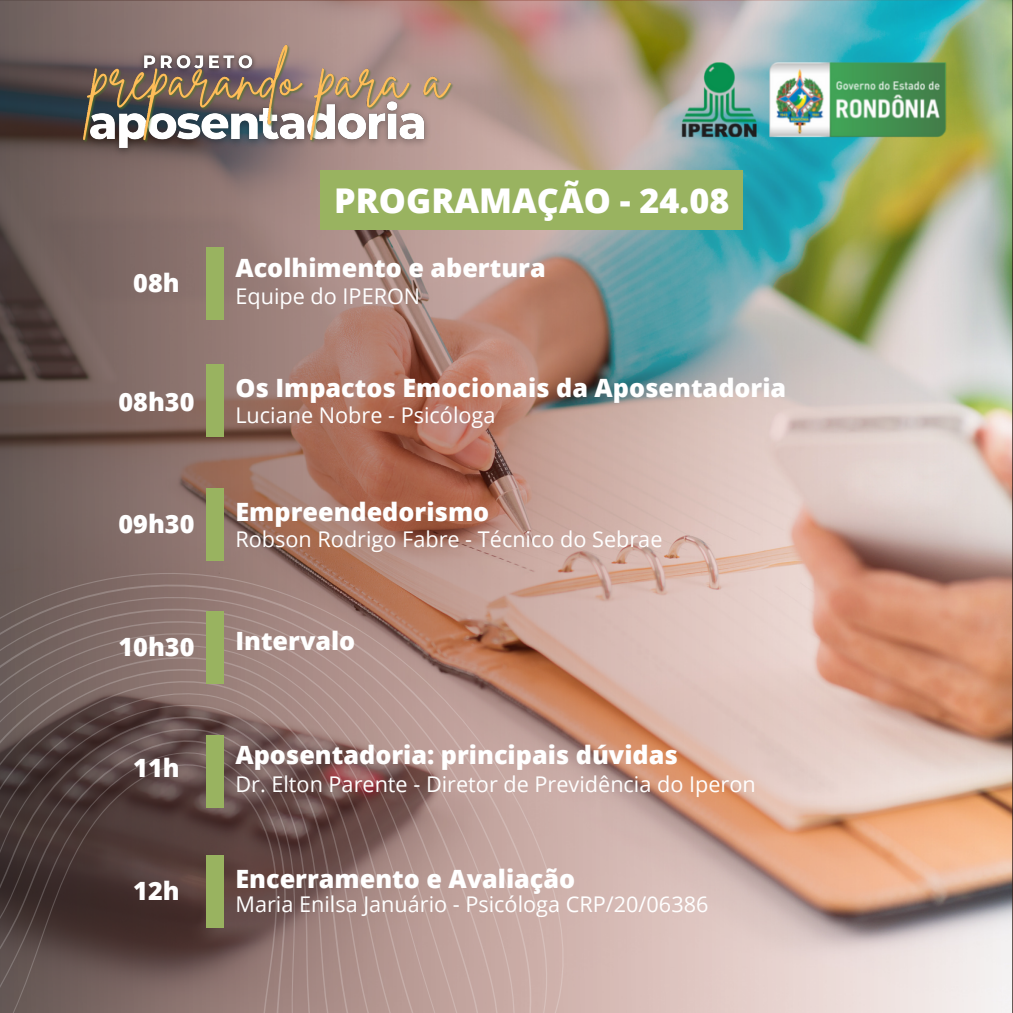
<style>
.page{position:relative;width:1013px;height:1013px;background:#fff}
.page>*{position:absolute;margin:0;border:0;box-sizing:border-box;transform-origin:0 0}
.t1{font:800 34.12px "Open Sans";color:#fff}
.t2{font:800 25.25px "Open Sans";color:#fff}
.t3{font:21.62px "Open Sans";color:#fff}
</style>
<div class="page">
<img style="left:0;top:0;width:1012px;height:1012px">
<svg style="left:0;top:384px;width:656px;height:628px;background:#977870"></svg>
<img style="left:77px;top:85px;width:359px;height:79px">
<img style="left:81px;top:38px;width:374px;height:106px">
<img style="left:136px;top:43px;width:128px;height:38px">
<img style="left:492px;top:0;width:520px;height:210px">
<div style="left:207px;top:247px;width:17px;height:73px;background:#99b360"></div>
<div style="left:207px;top:364px;width:17px;height:72px;background:#99b360"></div>
<div style="left:207px;top:487px;width:17px;height:73px;background:#99b360"></div>
<div style="left:207px;top:734px;width:17px;height:73px;background:#99b360"></div>
<div style="left:207px;top:611px;width:17px;height:73px;background:#99b360"></div>
<div style="left:207px;top:854px;width:17px;height:73px;background:#99b360"></div>
<div style="left:321px;top:170px;width:421px;height:60px;background:#99b360"></div>
<p class="t2" style="left:133px;top:265px;width:48px">08h</p>
<p class="t2" style="left:118px;top:384px;width:77px">08h30</p>
<p class="t2" style="left:118px;top:506px;width:77px">09h30</p>
<p class="t2" style="left:118px;top:629px;width:77px">10h30</p>
<p class="t2" style="left:133px;top:749px;width:48px">11h</p>
<p class="t2" style="left:133px;top:872px;width:48px">12h</p>
<p class="t1" style="left:334px;top:177px;width:396px">PROGRAMAÇÃO - 24.08</p>
<p class="t2" style="left:235px;top:250px;width:312px">Acolhimento e abertura</p>
<p class="t3" style="left:235px;top:281px;width:186px">Equipe do IPERON</p>
<p class="t2" style="left:235px;top:370px;width:552px">Os Impactos Emocionais da Aposentadoria</p>
<p class="t3" style="left:235px;top:400px;width:261px">Luciane Nobre - Psicóloga</p>
<p class="t2" style="left:235px;top:493px;width:255px">Empreendedorismo</p>
<p class="t3" style="left:235px;top:524px;width:428px">Robson Rodrigo Fabre - Técnico do Sebrae</p>
<p class="t2" style="left:235px;top:623px;width:121px">Intervalo</p>
<p class="t2" style="left:235px;top:736px;width:444px">Aposentadoria: principais dúvidas</p>
<p class="t3" style="left:235px;top:768px;width:522px">Dr. Elton Parente - Diretor de Previdência do Iperon</p>
<p class="t2" style="left:235px;top:860px;width:341px">Encerramento e Avaliação</p>
<p class="t3" style="left:235px;top:888px;width:474px">Maria Enilsa Januário - Psicóloga CRP/20/06386</p>
</div>
